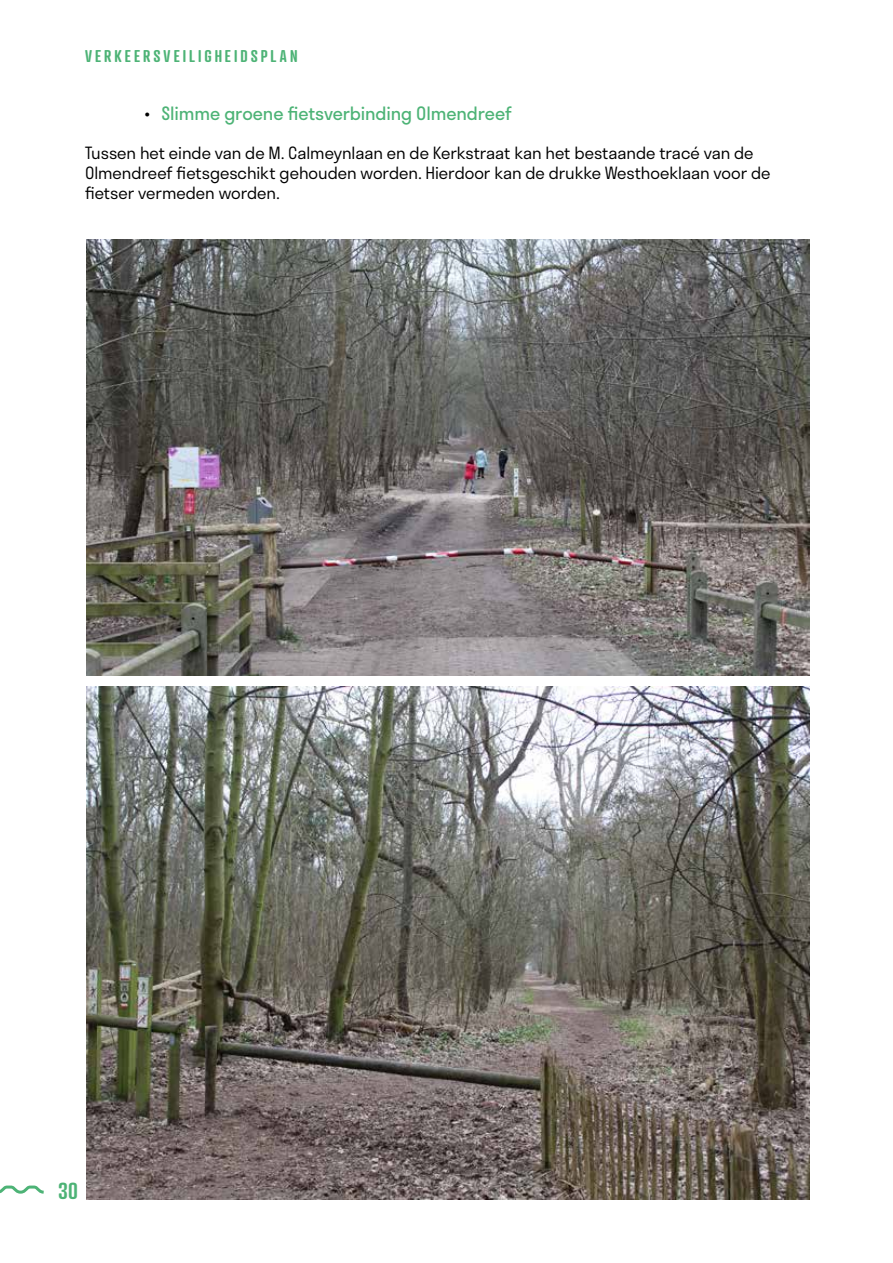
<style>
.page{position:relative;width:893px;height:1263px;background:#fff}
.page>*{position:absolute;margin:0;border:0;box-sizing:border-box;transform-origin:0 0}
.t1{font:600 22.5px "Atrament";color:#4db376}
.t2{font:18px "Stratos";letter-spacing:-.01em;color:#4db376}
.t3{font:300 16.5px/19.8px "Stratos";letter-spacing:-.005em;color:#000}
.t4{font:600 16.5px "Atrament";letter-spacing:.19em;color:#4db376}
.s1{color:#000}
</style>
<div class="page">
<svg style="left:0;top:1185px;width:44px;height:9px"></svg>
<img style="left:86px;top:686px;width:723px;height:513px">
<img style="left:86px;top:239px;width:723px;height:436px">
<p class="t4" style="left:85px;top:46px;width:214px">VERKEERSVEILIGHEIDSPLAN</p>
<p class="t2" style="left:145px;top:99px;width:369px"><span class="s1">•</span> Slimme groene fietsverbinding Olmendreef</p>
<p class="t3" style="left:85px;top:142px;width:687px">Tussen het einde van de M. Calmeynlaan en de Kerkstraat kan het bestaande tracé van de<br>Olmendreef fietsgeschikt gehouden worden. Hierdoor kan de drukke Westhoeklaan voor de fietser vermeden worden.</p>
<h1 class="t1" style="left:58px;top:1177px;width:21px">30</h1>
</div>
